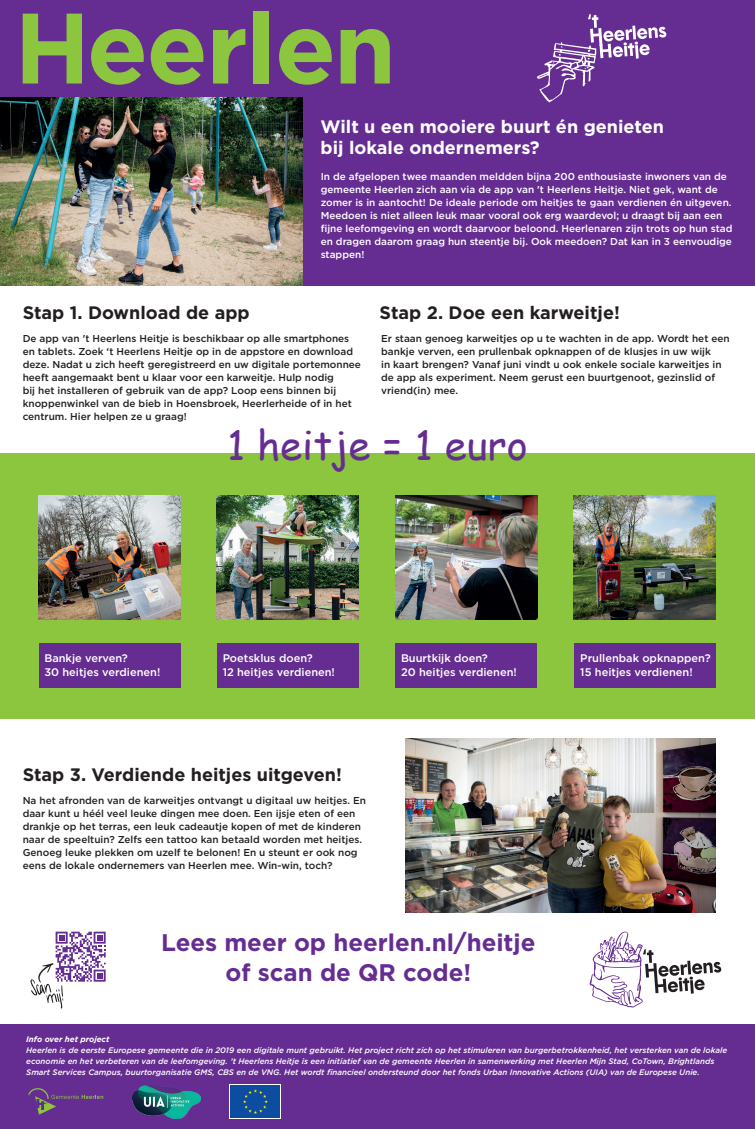
<style>
.page{position:relative;width:755px;height:1129px;background:#fff}
.page>*{position:absolute;margin:0;border:0;box-sizing:border-box;transform-origin:0 0}
.t1{font:40px "Comic Sans MS";color:#652d91}
.t2{font:700 24px/30px "Gotham";color:#652d91;text-align:center}
.t3{font:700 18px "Gotham";color:#231f20}
.t4{font:700 18px/21px "Gotham";color:#fff}
.t5{font:500 11px/14px "Gotham";color:#fff}
.t6{font:500 10px/13px "Gotham";color:#231f20}
.t7{font:500 10px/13px "Gotham";color:#fff}
.t8{font:italic 500 8px/11px "Gotham";color:#fff}
.t9{font:italic 700 8px "Gotham";color:#fff}
</style>
<div class="page">
<div style="left:302px;top:96px;width:452px;height:190px;background:#652d91"></div>
<img style="left:0;top:96px;width:302px;height:190px">
<div style="left:0;top:453px;width:754px;height:265px;background:#8bc63e"></div>
<img style="left:39px;top:495px;width:141px;height:124px">
<img style="left:217px;top:495px;width:141px;height:124px">
<img style="left:395px;top:495px;width:141px;height:124px">
<img style="left:573px;top:495px;width:141px;height:124px">
<div style="left:574px;top:643px;width:141px;height:44px;background:#652d91"></div>
<div style="left:395px;top:643px;width:141px;height:44px;background:#652d91"></div>
<div style="left:217px;top:643px;width:141px;height:44px;background:#652d91"></div>
<div style="left:39px;top:643px;width:141px;height:44px;background:#652d91"></div>
<img style="left:405px;top:738px;width:309px;height:174px">
<div style="left:0;top:1023px;width:754px;height:105px;background:#652d91"></div>
<svg style="left:28px;top:1088px;width:75px;height:26px"></svg>
<img style="left:132px;top:1085px;width:69px;height:33px">
<svg style="left:230px;top:1084px;width:51px;height:34px"></svg>
<div style="left:231px;top:1085px;width:49px;height:32px;background:#0d4da1"></div>
<svg style="left:243px;top:1089px;width:24px;height:24px"></svg>
<div style="left:0;top:0;width:754px;height:96px;background:#652d91"></div>
<svg style="left:23px;top:14px;width:59px;height:69px"></svg>
<svg style="left:91px;top:29px;width:53px;height:56px"></svg>
<svg style="left:151px;top:29px;width:52px;height:56px"></svg>
<svg style="left:213px;top:29px;width:32px;height:54px"></svg>
<div style="left:254px;top:11px;width:15px;height:72px;background:#8bc63e"></div>
<svg style="left:279px;top:29px;width:52px;height:56px"></svg>
<svg style="left:340px;top:29px;width:49px;height:54px"></svg>
<svg style="left:537px;top:14px;width:129px;height:88px"></svg>
<svg style="left:589px;top:931px;width:131px;height:76px"></svg>
<svg style="left:30px;top:931px;width:76px;height:77px"></svg>
<h3 class="t4" style="left:320px;top:116px;width:345px">Wilt u een mooiere buurt én genieten bij lokale ondernemers?</h3>
<h3 class="t3" style="left:23px;top:300px;width:228px">Stap 1. Download de app</h3>
<p class="t7" style="left:320px;top:170px;width:413px">In de afgelopen twee maanden meldden bijna 200 enthousiaste inwoners van de gemeente Heerlen zich aan via de app van 't Heerlens Heitje. Niet gek, want de zomer is in aantocht! De ideale periode om heitjes te gaan verdienen én uitgeven.<br>Meedoen is niet alleen leuk maar vooral ook erg waardevol; u draagt bij aan een fijne leefomgeving en wordt daarvoor beloond. Heerlenaren zijn trots op hun stad en dragen daarom graag hun steentje bij. Ook meedoen? Dat kan in 3 eenvoudige stappen!</p>
<h3 class="t3" style="left:379px;top:300px;width:241px">Stap 2. Doe een karweitje!</h3>
<p class="t6" style="left:23px;top:331px;width:339px">De app van 't Heerlens Heitje is beschikbaar op alle smartphones en tablets. Zoek ‘t Heerlens Heitje op in de appstore en download deze. Nadat u zich heeft geregistreerd en uw digitale portemonnee heeft aangemaakt bent u klaar voor een karweitje. Hulp nodig<br>bij het installeren of gebruik van de app? Loop eens binnen bij knoppenwinkel van de bieb in Hoensbroek, Heerlerheide of in het centrum. Hier helpen ze u graag!</p>
<p class="t6" style="left:381px;top:331px;width:350px">Er staan genoeg karweitjes op u te wachten in de app. Wordt het een bankje verven, een prullenbak opknappen of de klusjes in uw wijk<br>in kaart brengen? Vanaf juni vindt u ook enkele sociale karweitjes in de app als experiment. Neem gerust een buurtgenoot, gezinslid of vriend(in) mee.</p>
<h1 class="t1" style="left:227px;top:415px;width:302px">1 heitje = 1 euro</h1>
<p class="t5" style="left:44px;top:650px;width:117px">Bankje verven?<br>30 heitjes verdienen!</p>
<p class="t5" style="left:222px;top:650px;width:114px">Poetsklus doen?<br>12 heitjes verdienen!</p>
<p class="t5" style="left:400px;top:650px;width:117px">Buurtkijk doen?<br>20 heitjes verdienen!</p>
<h3 class="t3" style="left:23px;top:762px;width:320px">Stap 3. Verdiende heitjes uitgeven!</h3>
<p class="t6" style="left:23px;top:794px;width:344px">Na het afronden van de karweitjes ontvangt u digitaal uw heitjes. En daar kunt u héél veel leuke dingen mee doen. Een ijsje eten of een drankje op het terras, een leuk cadeautje kopen of met de kinderen naar de speeltuin? Zelfs een tattoo kan betaald worden met heitjes.<br>Genoeg leuke plekken om uzelf te belonen! En u steunt er ook nog eens de lokale ondernemers van Heerlen mee. Win-win, toch?</p>
<h2 class="t2" style="left:161px;top:927px;width:376px">Lees meer op heerlen.nl/heitje of scan de QR code!</h2>
<p class="t5" style="left:580px;top:650px;width:132px">Prullenbak opknappen?<br>15 heitjes verdienen!</p>
<p class="t9" style="left:26px;top:1033px;width:85px">Info over het project</p>
<p class="t8" style="left:26px;top:1044px;width:701px">Heerlen is de eerste Europese gemeente die in 2019 een digitale munt gebruikt. Het project richt zich op het stimuleren van burgerbetrokkenheid, het versterken van de lokale economie en het verbeteren van de leefomgeving. ’t Heerlens Heitje is een initiatief van de gemeente Heerlen in samenwerking met Heerlen Mijn Stad, CoTown, Brightlands<br>Smart Services Campus, buurtorganisatie GMS, CBS en de VNG. Het wordt financieel ondersteund door het fonds Urban Innovative Actions (UIA) van de Europese Unie.</p>
</div>
